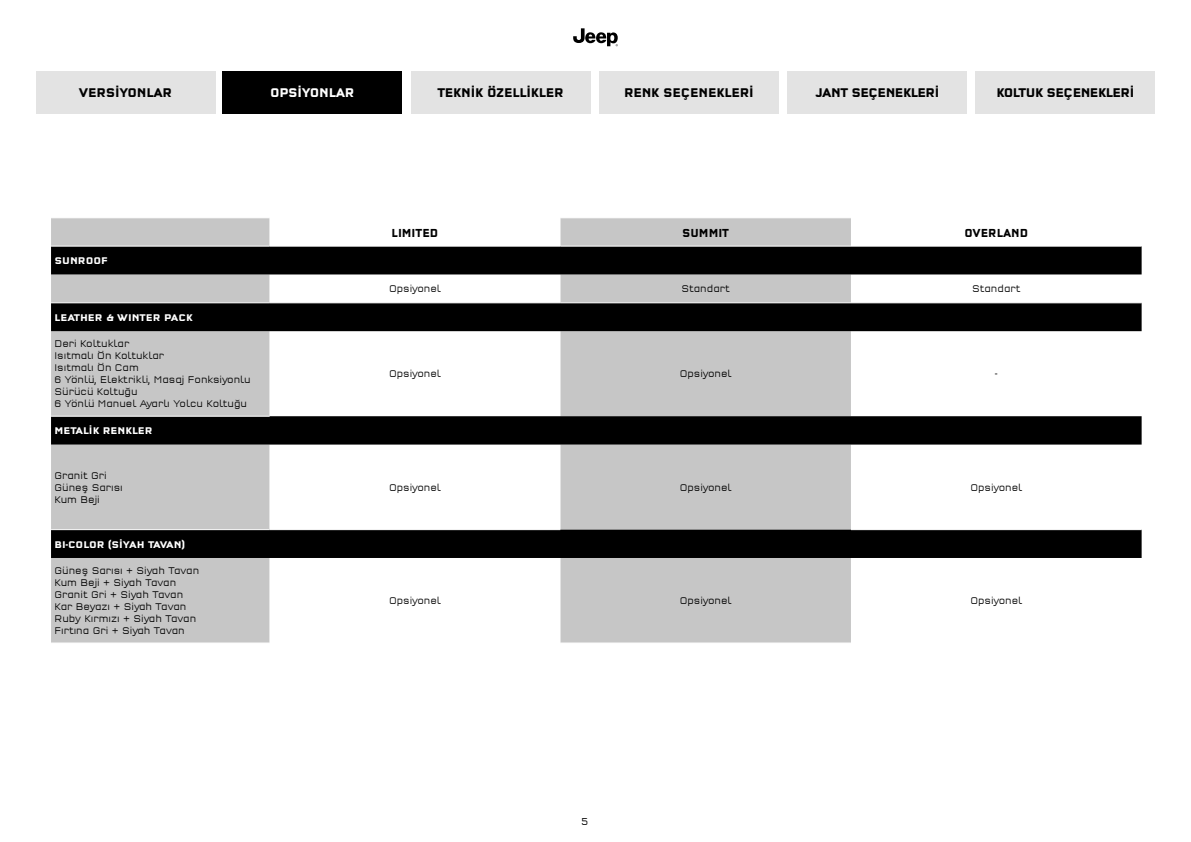
<style>
.page{position:relative;width:1191px;height:842px;background:#fff}
.page>*{position:absolute;margin:0;border:0;box-sizing:border-box;transform-origin:0 0}
.t1{font:700 13px "Q Type Offc Cond TR";letter-spacing:-.02em;color:#000;scale:.95 1}
.t2{font:700 13px "Q Type Offc Cond TR";letter-spacing:-.04em;color:#000;scale:.95 1}
.t3{font:700 13px "Q Type Offc Cond TR";letter-spacing:-.02em;color:#fff;scale:.95 1}
.t4{font:700 12px "Q Type Offc Cond TR";color:#000;scale:.9 1}
.t5{font:300 condensed 10.4px "Q Type Offc";color:#000}
.t6{font:10px/12px "Q Type Offc Cond Light TR";color:#000}
.t7{font:700 10px "Q Type Offc Cond TR";color:#fff}
</style>
<div class="page">
<svg style="left:573px;top:28px;width:45px;height:18px"></svg>
<div style="left:36px;top:71px;width:179px;height:42px;background:#e3e3e3"></div>
<div style="left:223px;top:71px;width:179px;height:42px;background:#000"></div>
<div style="left:411px;top:71px;width:179px;height:42px;background:#e3e3e3"></div>
<div style="left:599px;top:71px;width:179px;height:42px;background:#e3e3e3"></div>
<div style="left:787px;top:71px;width:179px;height:42px;background:#e3e3e3"></div>
<div style="left:976px;top:71px;width:179px;height:42px;background:#e3e3e3"></div>
<div style="left:51px;top:219px;width:219px;height:424px;background:#c6c6c6"></div>
<div style="left:560px;top:219px;width:291px;height:424px;background:#c6c6c6"></div>
<svg style="left:51px;top:247px;width:1090px;height:311px"></svg>
<hr style="left:51px;top:246px;width:219px;height:1px;background:#fff">
<hr style="left:560px;top:246px;width:291px;height:1px;background:#fff">
<hr style="left:51px;top:303px;width:219px;height:1px;background:#fff">
<hr style="left:270px;top:303px;width:290px;height:1px;background:#fff">
<hr style="left:51px;top:416px;width:219px;height:1px;background:#fff">
<hr style="left:51px;top:529px;width:219px;height:1px;background:#fff">
<hr style="left:270px;top:529px;width:290px;height:1px;background:#fff">
<hr style="left:851px;top:529px;width:290px;height:1px;background:#fff">
<hr style="left:560px;top:303px;width:291px;height:1px;background:#fff">
<hr style="left:851px;top:303px;width:290px;height:1px;background:#fff">
<h1 class="t1" style="left:79px;top:85px;width:100px">VERSİYONLAR</h1>
<h1 class="t3" style="left:270px;top:85px;width:90px">OPSİYONLAR</h1>
<h1 class="t1" style="left:437px;top:85px;width:134px">TEKNİK ÖZELLİKLER</h1>
<h1 class="t1" style="left:624px;top:85px;width:138px">RENK SEÇENEKLERİ</h1>
<h1 class="t2" style="left:815px;top:85px;width:132px">JANT SEÇENEKLERİ</h1>
<h1 class="t2" style="left:996px;top:85px;width:147px">KOLTUK SEÇENEKLERİ</h1>
<p class="t7" style="left:55px;top:255px;width:55px">SUNROOF</p>
<p class="t7" style="left:55px;top:311px;width:140px">LEATHER &amp; WINTER PACK</p>
<p class="t6" style="left:55px;top:338px;width:198px">Deri Koltuklar<br>Isıtmalı Ön Koltuklar<br>Isıtmalı Ön Cam<br>6 Yönlü, Elektrikli, Masaj Fonksiyonlu<br>Sürücü Koltuğu<br>6 Yönlü Manuel Ayarlı Yolcu Koltuğu</p>
<p class="t7" style="left:55px;top:425px;width:100px">METALİK RENKLER</p>
<p class="t6" style="left:55px;top:469px;width:70px">Granit Gri<br>Güneş Sarısı<br>Kum Beji</p>
<p class="t7" style="left:55px;top:538px;width:132px">BI-COLOR (SİYAH TAVAN)</p>
<p class="t6" style="left:55px;top:565px;width:146px">Güneş Sarısı + Siyah Tavan<br>Kum Beji + Siyah Tavan<br>Granit Gri + Siyah Tavan<br>Kar Beyazı + Siyah Tavan<br>Ruby Kırmızı + Siyah Tavan<br>Fırtına Gri + Siyah Tavan</p>
<p class="t4" style="left:392px;top:225px;width:53px">LIMITED</p>
<p class="t4" style="left:682px;top:225px;width:54px">SUMMIT</p>
<p class="t4" style="left:964px;top:225px;width:72px">OVERLAND</p>
<p class="t6" style="left:389px;top:283px;width:53px">Opsiyonel</p>
<p class="t6" style="left:681px;top:283px;width:50px">Standart</p>
<p class="t6" style="left:972px;top:283px;width:50px">Standart</p>
<p class="t6" style="left:389px;top:368px;width:53px">Opsiyonel</p>
<p class="t6" style="left:679px;top:368px;width:53px">Opsiyonel</p>
<p class="t6" style="left:995px;top:368px;width:4px">-</p>
<p class="t6" style="left:389px;top:481px;width:53px">Opsiyonel</p>
<p class="t6" style="left:679px;top:481px;width:53px">Opsiyonel</p>
<p class="t6" style="left:970px;top:481px;width:53px">Opsiyonel</p>
<p class="t6" style="left:389px;top:595px;width:53px">Opsiyonel</p>
<p class="t6" style="left:679px;top:595px;width:53px">Opsiyonel</p>
<p class="t6" style="left:970px;top:595px;width:53px">Opsiyonel</p>
<p class="t5" style="left:581px;top:815px;width:9px">5</p>
</div>
